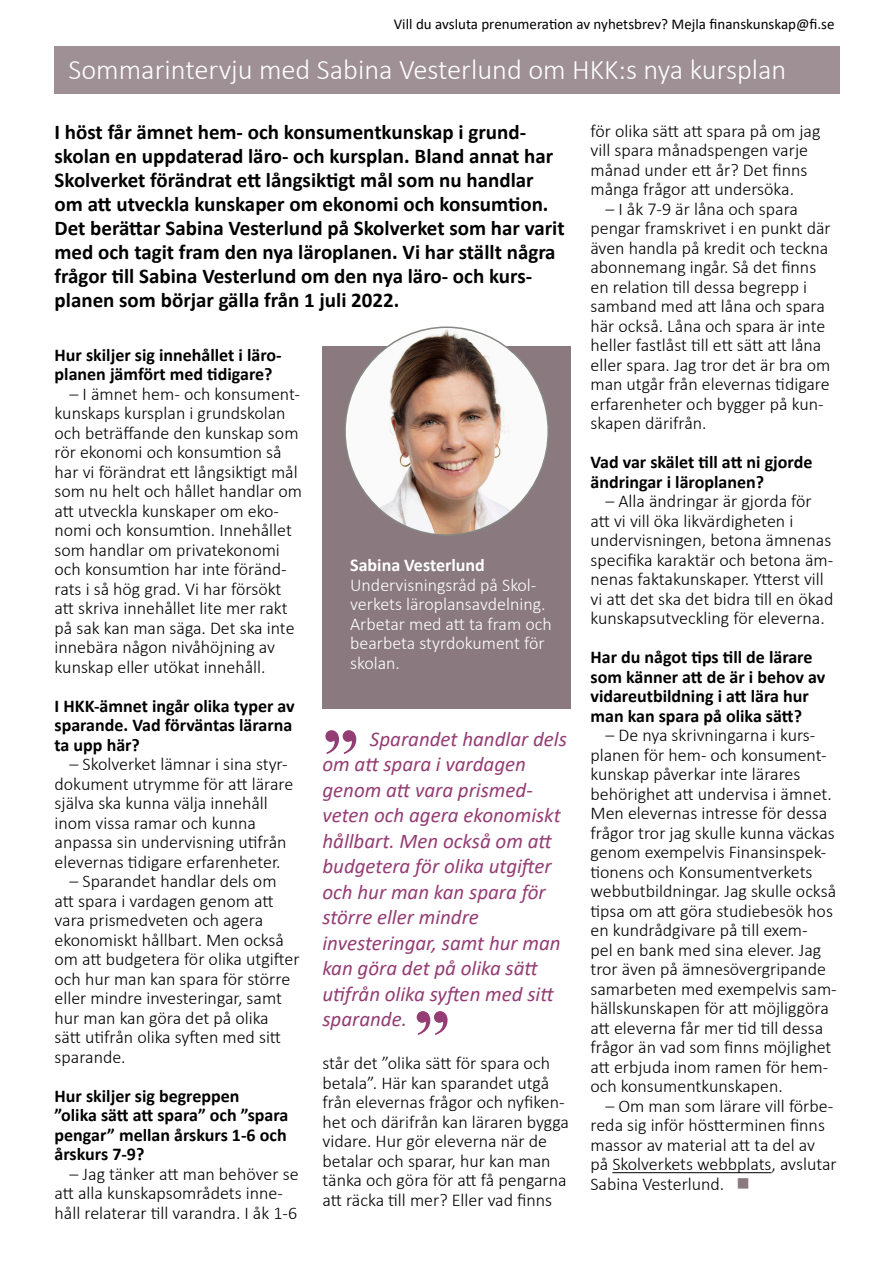
<style>
.page{position:relative;width:893px;height:1263px;background:#fff}
.page>*{position:absolute;margin:0;border:0;box-sizing:border-box;transform-origin:0 0}
.t1{font:700 73.5px "Times New Roman";color:#943d74}
.t2{font:300 28.5px "Calibri";color:#fff}
.t3{font:700 21px/24px "Calibri";color:#000}
.t4{font:italic 21px/25.5px "Calibri";color:#943d74}
.t5{font:300 18px/19.5px "Calibri";color:#000}
.t6{font:700 18px/19.5px "Calibri";color:#000}
.t7{font:300 18px/19.5px "Calibri";color:#fff}
.t8{font:15px "Calibri";color:#000}
.s1{font-weight:700}
.s2{color:#8a797f}
</style>
<div class="page">
<hr style="left:612px;top:1172px;width:160px;height:1px;background:#000">
<div style="left:322px;top:347px;width:249px;height:362px;background:#8a797f"></div>
<img style="left:345px;top:329px;width:203px;height:204px">
<div style="left:54px;top:47px;width:785px;height:47px;background:#9e9095"></div>
<p class="t8" style="left:394px;top:14px;width:442px">Vill du avsluta prenumeration av nyhetsbrev? Mejla finanskunskap@fi.se</p>
<p class="t2" style="left:68px;top:52px;width:719px">Sommarintervju med Sabina Vesterlund om HKK:s nya kursplan</p>
<p class="t3" style="left:55px;top:120px;width:512px">I höst får ämnet hem- och konsumentkunskap i grund&shy;skolan en uppdaterad läro- och kursplan. Bland annat har Skolverket förändrat ett långsiktigt mål som nu handlar om att utveckla kunskaper om ekonomi och konsumtion.<br>Det berättar Sabina Vesterlund på Skolverket som har varit med och tagit fram den nya läroplanen. Vi har ställt några frågor till Sabina Vesterlund om den nya läro- och kurs&shy;planen som börjar gälla från 1 juli 2022.</p>
<p class="t6" style="left:55px;top:345px;width:229px">Hur skiljer sig innehållet i läro&shy;planen jämfört med tidigare?</p>
<p class="t5" style="left:55px;top:384px;width:249px;text-indent:15px">– I ämnet hem- och konsument&shy;kunskaps kursplan i grundskolan och beträffande den kunskap som rör ekonomi och konsumtion så har vi förändrat ett långsiktigt mål som nu helt och hållet handlar om att utveckla kunskaper om eko&shy;nomi och konsumtion. Innehållet som handlar om privatekonomi och konsumtion har inte föränd&shy;rats i så hög grad. Vi har försökt att skriva innehållet lite mer rakt på sak kan man säga. Det ska inte innebära någon nivåhöjning av kunskap eller utökat innehåll.</p>
<p class="t6" style="left:55px;top:696px;width:242px">I HKK-ämnet ingår olika typer av sparande. Vad förväntas lärarna ta upp här?</p>
<p class="t5" style="left:55px;top:754px;width:240px;text-indent:15px">– Skolverket lämnar i sina styr&shy;dokument utrymme för att lärare själva ska kunna välja innehåll inom vissa ramar och kunna anpassa sin undervisning utifrån elevernas tidigare erfarenheter.</p>
<p class="t5" style="left:55px;top:871px;width:246px;text-indent:15px">– Sparandet handlar dels om att spara i vardagen genom att vara prismedveten och agera ekonomiskt hållbart. Men också om att budgetera för olika utgifter och hur man kan spara för större eller mindre investeringar, samt hur man kan göra det på olika sätt utifrån olika syften med sitt sparande.</p>
<p class="t6" style="left:55px;top:1086px;width:235px">Hur skiljer sig begreppen<br>”olika sätt att spara” och ”spara pengar” mellan årskurs 1-6 och årskurs 7-9?</p>
<p class="t5" style="left:55px;top:1164px;width:245px;text-indent:15px">– Jag tänker att man behöver se att alla kunskapsområdets inne&shy;håll relaterar till varandra. I åk 1-6</p>
<p class="t7" style="left:350px;top:555px;width:203px"><span class="s1">Sabina Vesterlund<br></span>Undervisningsråd på Skol&shy;verkets läroplansavdelning.<br>Arbetar med att ta fram och bearbeta styrdokument för skolan.</p>
<p class="t1" style="left:322px;top:702px;width:38px">”</p>
<p class="t4" style="left:322px;top:725px;width:246px;text-indent:48px">Sparandet handlar dels om att spara i vardagen genom att vara prismed&shy;veten och agera ekonomiskt hållbart. Men också om att budgetera för olika utgifter och hur man kan spara för större eller mindre investeringar, samt hur man kan göra det på olika sätt utifrån olika syften med sitt sparande.</p>
<p class="t1" style="left:414px;top:983px;width:38px">”</p>
<p class="t5" style="left:323px;top:1053px;width:248px">står det ”olika sätt för spara och betala”. Här kan sparandet utgå från elevernas frågor och nyfiken&shy;het och därifrån kan läraren bygga vidare. Hur gör eleverna när de betalar och sparar, hur kan man tänka och göra för att få pengarna att räcka till mer? Eller vad finns</p>
<p class="t5" style="left:590px;top:121px;width:231px">för olika sätt att spara på om jag vill spara månadspengen varje månad under ett år? Det finns många frågor att undersöka.</p>
<p class="t5" style="left:590px;top:199px;width:242px;text-indent:15px">– I åk 7-9 är låna och spara pengar framskrivet i en punkt där även handla på kredit och teckna abonnemang ingår. Så det finns en relation till dessa begrepp i samband med att låna och spara här också. Låna och spara är inte heller fastlåst till ett sätt att låna eller spara. Jag tror det är bra om man utgår från elevernas tidigare erfarenheter och bygger på kun&shy;skapen därifrån.</p>
<p class="t6" style="left:590px;top:452px;width:223px">Vad var skälet till att ni gjorde</p>
<p class="t6" style="left:590px;top:472px;width:175px">ändringar i läroplanen?</p>
<p class="t5" style="left:590px;top:491px;width:244px;text-indent:15px">– Alla ändringar är gjorda för att vi vill öka likvärdigheten i undervisningen, betona ämnenas specifika karaktär och betona äm&shy;nenas faktakunskaper. Ytterst vill vi att det ska det bidra till en ökad kunskapsutveckling för eleverna.</p>
<p class="t6" style="left:590px;top:647px;width:236px">Har du något tips till de lärare som känner att de är i behov av vidareutbildning i att lära hur man kan spara på olika sätt?</p>
<p class="t5" style="left:590px;top:725px;width:248px;text-indent:15px">– De nya skrivningarna i kurs&shy;planen för hem- och konsument&shy;kunskap påverkar inte lärares behörighet att undervisa i ämnet.<br>Men elevernas intresse för dessa frågor tror jag skulle kunna väckas genom exempelvis Finansinspek&shy;tionens och Konsumentverkets webbutbildningar. Jag skulle också tipsa om att göra studiebesök hos en kundrådgivare på till exem-<br>pel en bank med sina elever. Jag tror även på ämnesövergripande samarbeten med exempelvis sam&shy;hällskunskapen för att möjliggöra att eleverna får mer tid till dessa frågor än vad som finns möjlighet att erbjuda inom ramen för hem&shy;och konsumentkunskapen.</p>
<p class="t5" style="left:590px;top:1096px;width:248px;text-indent:15px">– Om man som lärare vill förbe&shy;reda sig inför höstterminen finns massor av material att ta del av på Skolverkets webbplats, avslutar<br>Sabina Vesterlund. <span class="s2">■</span></p>
</div>
